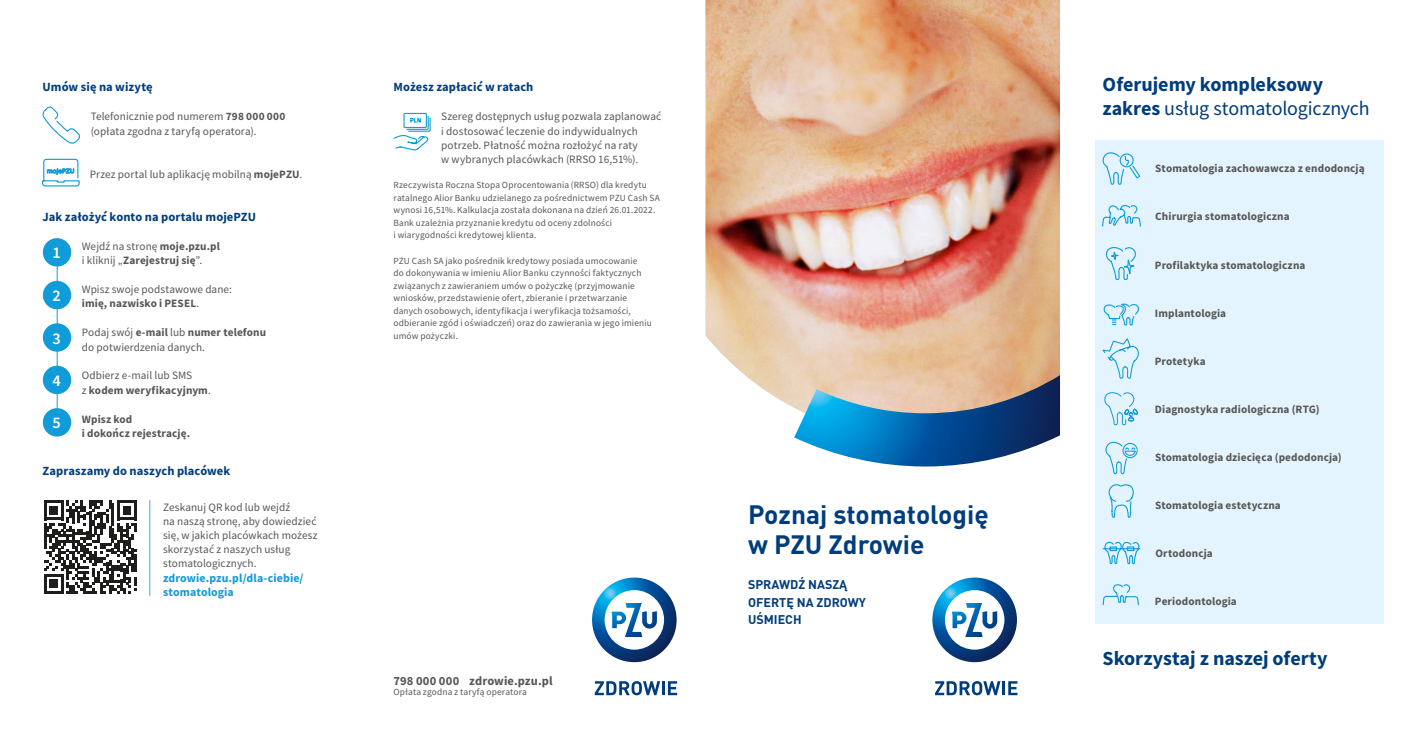
<style>
.page{position:relative;width:1411px;height:745px;background:#fff}
.page>*{position:absolute;margin:0;border:0;box-sizing:border-box;transform-origin:0 0}
.t1{font:700 26.25px/30px "DIN Pro Pl";color:#003d7c}
.t2{font:700 20px/23.8px "Source Sans Pro";color:#003d7c}
.t3{font:600 16.25px "Source Sans Pro";color:#fff}
.t4{font:700 12.5px "Source Sans Pro";letter-spacing:.005em;color:#003d7c}
.t5{font:700 12.5px/17.5px "DIN Pro Pl";color:#003d7c}
.t6{font:700 12.5px "Source Sans Pro";letter-spacing:.005em;color:#575756}
.t7{font:700 11.88px/14.4px "Source Sans Pro";letter-spacing:.005em;color:#0f9cd8}
.t8{font:11.25px/14.4px "Source Sans Pro";letter-spacing:.005em;color:#575756}
.t9{font:700 11.25px/14.4px "Source Sans Pro";letter-spacing:.01em;color:#575756}
.t10{font:9.38px/12.5px "Source Sans Pro";letter-spacing:.015em;color:#575756}
.s1{font-weight:700}
.s2{font-weight:400}
</style>
<div class="page">
<div style="left:1094px;top:141px;width:289px;height:482px;background:#e4f4fe"></div>
<svg style="left:1102px;top:152px;width:38px;height:33px"></svg>
<svg style="left:1102px;top:205px;width:39px;height:121px"></svg>
<svg style="left:1102px;top:338px;width:37px;height:41px"></svg>
<svg style="left:1104px;top:392px;width:34px;height:34px"></svg>
<svg style="left:1105px;top:441px;width:33px;height:77px"></svg>
<svg style="left:1102px;top:541px;width:39px;height:24px"></svg>
<svg style="left:1102px;top:584px;width:37px;height:21px"></svg>
<svg style="left:42px;top:106px;width:38px;height:38px"></svg>
<svg style="left:42px;top:158px;width:38px;height:29px"></svg>
<hr style="left:57px;top:247px;width:1px;height:170px;background:#0f9cd8">
<div style="left:43px;top:238px;width:28px;height:28px;background:#0f9cd8;border-radius:50%"></div>
<div style="left:43px;top:281px;width:28px;height:28px;background:#0f9cd8;border-radius:50%"></div>
<div style="left:43px;top:323px;width:28px;height:28px;background:#0f9cd8;border-radius:50%"></div>
<div style="left:43px;top:365px;width:28px;height:29px;background:#0f9cd8;border-radius:50%"></div>
<div style="left:43px;top:408px;width:28px;height:28px;background:#0f9cd8;border-radius:50%"></div>
<svg style="left:393px;top:112px;width:38px;height:38px"></svg>
<hr style="left:149px;top:500px;width:1px;height:95px;background:#2fafe1">
<svg style="left:44px;top:500px;width:93px;height:93px"></svg>
<svg style="left:932px;top:577px;width:84px;height:84px"></svg>
<svg style="left:935px;top:681px;width:82px;height:13px"></svg>
<svg style="left:592px;top:577px;width:84px;height:84px"></svg>
<svg style="left:594px;top:681px;width:83px;height:13px"></svg>
<img style="left:705px;top:0;width:354px;height:408px">
<svg style="left:794px;top:375px;width:265px;height:91px;background:#668fac"></svg>
<h3 class="t4" style="left:43px;top:79px;width:112px">Umów się na wizytę</h3>
<p class="t8" style="left:91px;top:109px;width:196px">Telefonicznie pod numerem <span class="s1">798 000 000 </span>(opłata zgodna z taryfą operatora).</p>
<p class="t8" style="left:90px;top:166px;width:214px">Przez portal lub aplikację mobilną <span class="s1">mojePZU</span>.</p>
<h3 class="t4" style="left:43px;top:208px;width:215px">Jak założyć konto na portalu mojePZU</h3>
<h3 class="t3" style="left:53px;top:242px;width:10px">1</h3>
<h3 class="t3" style="left:53px;top:285px;width:10px">2</h3>
<h3 class="t3" style="left:53px;top:327px;width:10px">3</h3>
<h3 class="t3" style="left:53px;top:369px;width:10px">4</h3>
<h3 class="t3" style="left:53px;top:412px;width:10px">5</h3>
<p class="t9" style="left:82px;top:238px;width:140px"><span class="s2">Wejdź na stronę</span> moje.pzu.pl <span class="s2">i kliknij „</span>Zarejestruj się<span class="s2">”.</span></p>
<p class="t8" style="left:82px;top:282px;width:152px">Wpisz swoje podstawowe dane: <span class="s1">imię, nazwisko i PESEL</span>.</p>
<p class="t8" style="left:82px;top:325px;width:186px">Podaj swój <span class="s1">e-mail</span> lub <span class="s1">numer telefonu </span>do potwierdzenia danych.</p>
<p class="t8" style="left:82px;top:368px;width:131px">Odbierz e-mail lub SMS<br>z <span class="s1">kodem weryfikacyjnym</span>.</p>
<p class="t9" style="left:82px;top:411px;width:110px">Wpisz kod<br>i dokończ rejestrację.</p>
<h3 class="t4" style="left:43px;top:462px;width:189px">Zapraszamy do naszych placówek</h3>
<p class="t8" style="left:163px;top:499px;width:156px">Zeskanuj QR kod lub wejdź<br>na naszą stronę, aby dowiedzieć się, w jakich placówkach możesz skorzystać z naszych usług stomatologicznych.</p>
<p class="t7" style="left:163px;top:570px;width:142px">zdrowie.pzu.pl/dla-ciebie/ stomatologia</p>
<h3 class="t4" style="left:393px;top:79px;width:141px">Możesz zapłacić w ratach</h3>
<p class="t8" style="left:441px;top:109px;width:221px">Szereg dostępnych usług pozwala zaplanować i dostosować leczenie do indywidualnych potrzeb. Płatność można rozłożyć na raty<br>w wybranych placówkach (RRSO 16,51%).</p>
<p class="t10" style="left:393px;top:179px;width:268px">Rzeczywista Roczna Stopa Oprocentowania (RRSO) dla kredytu ratalnego Alior Banku udzielanego za pośrednictwem PZU Cash SA wynosi 16,51%. Kalkulacja została dokonana na dzień 26.01.2022.<br>Bank uzależnia przyznanie kredytu od oceny zdolności<br>i wiarygodności kredytowej klienta.</p>
<p class="t10" style="left:393px;top:254px;width:260px">PZU Cash SA jako pośrednik kredytowy posiada umocowanie<br>do dokonywania w imieniu Alior Banku czynności faktycznych związanych z zawieraniem umów o pożyczkę (przyjmowanie wniosków, przedstawienie ofert, zbieranie i przetwarzanie danych osobowych, identyfikacja i weryfikacja tożsamości, odbieranie zgód i oświadczeń) oraz do zawierania w jego imieniu umów pożyczki.</p>
<h3 class="t6" style="left:393px;top:671px;width:161px">798 000 000 zdrowie.pzu.pl</h3>
<p class="t10" style="left:393px;top:685px;width:135px">Opłata zgodna z taryfą operatora</p>
<h1 class="t1" style="left:748px;top:498px;width:242px">Poznaj stomatologię w PZU Zdrowie</h1>
<h3 class="t5" style="left:748px;top:575px;width:119px">SPRAWDŹ NASZĄ<br>OFERTĘ NA ZDROWY<br>UŚMIECH</h3>
<h2 class="t2" style="left:1102px;top:73px;width:269px">Oferujemy kompleksowy zakres <span class="s2">usług stomatologicznych</span></h2>
<p class="t9" style="left:1155px;top:161px;width:211px">Stomatologia zachowawcza z endodoncją</p>
<p class="t9" style="left:1155px;top:209px;width:136px">Chirurgia stomatologiczna</p>
<p class="t9" style="left:1154px;top:257px;width:152px">Profilaktyka stomatologiczna</p>
<p class="t9" style="left:1154px;top:305px;width:73px">Implantologia</p>
<p class="t9" style="left:1154px;top:353px;width:52px">Protetyka</p>
<p class="t9" style="left:1154px;top:401px;width:166px">Diagnostyka radiologiczna (RTG)</p>
<p class="t9" style="left:1154px;top:449px;width:188px">Stomatologia dziecięca (pedodoncja)</p>
<p class="t9" style="left:1154px;top:497px;width:127px">Stomatologia estetyczna</p>
<p class="t9" style="left:1155px;top:545px;width:59px">Ortodoncja</p>
<p class="t9" style="left:1154px;top:593px;width:83px">Periodontologia</p>
<h2 class="t2" style="left:1102px;top:645px;width:226px">Skorzystaj z naszej oferty</h2>
</div>
